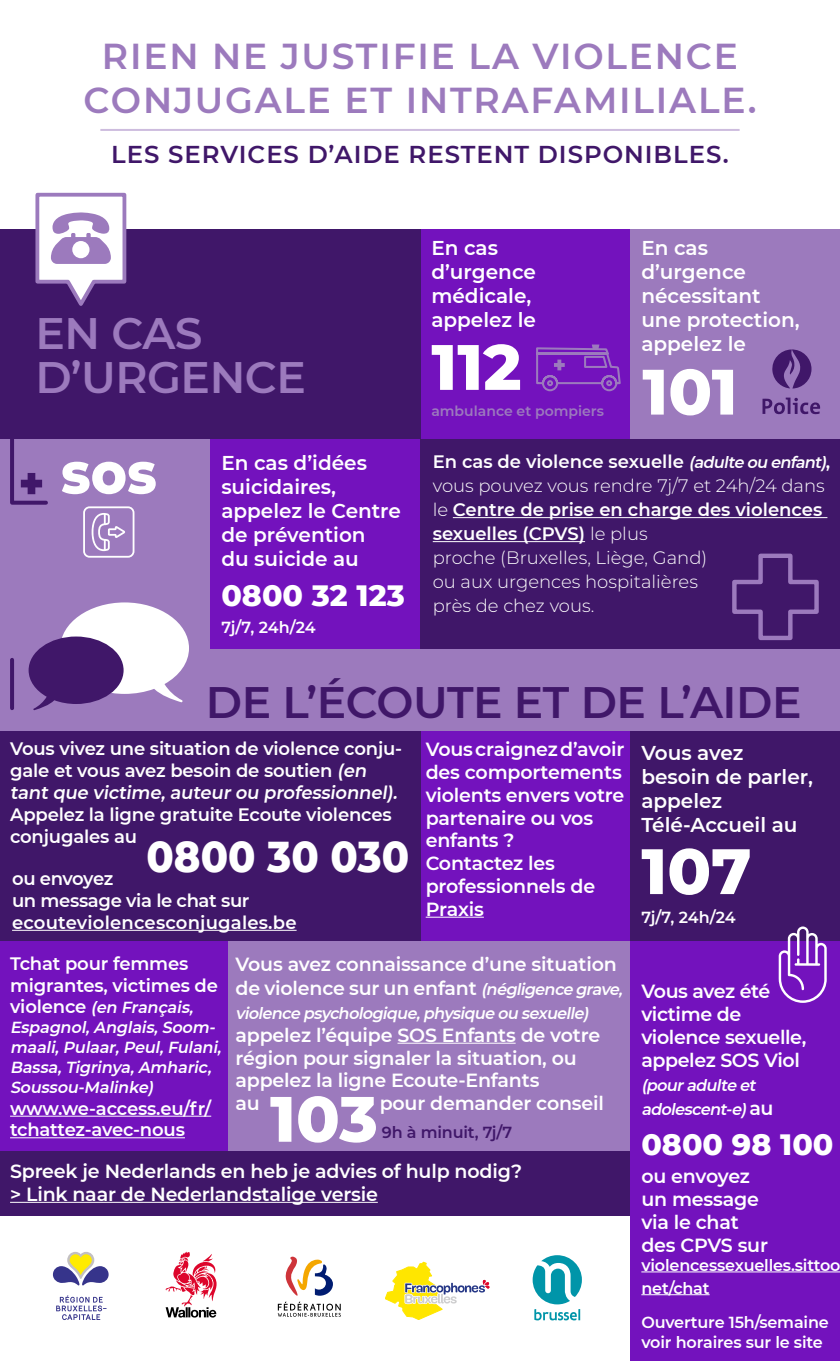
<style>
.page{position:relative;width:840px;height:1361px;background:#fff}
.page>*{position:absolute;margin:0;border:0;box-sizing:border-box;transform-origin:0 0}
.t1{font:800 64px "Montserrat";color:#fff}
.t2{font:800 58px "Montserrat";color:#fff;scale:.94 1}
.t3{font:600 44px "Montserrat";letter-spacing:-.01em;color:#401769}
.t4{font:600 44px/44px "Montserrat";letter-spacing:-.01em;color:#9c7abd}
.t5{font:800 44px "Montserrat";color:#fff;scale:.91 1}
.t6{font:600 36px/44px "Montserrat";letter-spacing:.05em;color:#9c7abd;text-align:center}
.t7{font:800 30px "Montserrat";color:#fff}
.t8{font:600 24.4px "Montserrat";letter-spacing:.04em;color:#401769}
.t9{font:600 20px/24px "Montserrat";color:#fff}
.t10{font:600 19px/22.8px "Montserrat";letter-spacing:-.01em;color:#fff}
.t11{font:600 18px/22px "Montserrat";letter-spacing:-.01em;color:#fff}
.t12{font:300 18px/24px "Montserrat";color:#fff}
.t13{font:600 18px "Montserrat";letter-spacing:-.03em;color:#fff}
.t14{font:italic 600 16px/20px "Montserrat";color:#fff}
.t15{font:600 16px/22.8px "Montserrat";letter-spacing:-.01em;color:#fff}
.t16{font:600 16px "Montserrat";letter-spacing:-.01em;color:#401769}
.t17{font:600 14px "Montserrat";color:#9c7abd}
.s1{font-weight:600}
.s2{font-weight:600;font-style:italic;font-size:16px}
.s3{font-style:normal;font-size:18px}
.s4{font-style:italic;font-size:16px}
.s5{font-style:normal;font-size:19px}
</style>
<div class="page">
<div style="left:0;top:336px;width:839px;height:843px;background:#9c7abd"></div>
<div style="left:210px;top:439px;width:210px;height:210px;background:#7312bd"></div>
<div style="left:629px;top:229px;width:210px;height:210px;background:#9c7abd"></div>
<div style="left:629px;top:731px;width:210px;height:210px;background:#401769"></div>
<div style="left:629px;top:941px;width:210px;height:210px;background:#7312bd"></div>
<div style="left:629px;top:1151px;width:210px;height:210px;background:#7312bd"></div>
<div style="left:420px;top:229px;width:209px;height:210px;background:#7312bd"></div>
<div style="left:420px;top:731px;width:209px;height:210px;background:#7312bd"></div>
<div style="left:0;top:941px;width:227px;height:210px;background:#7312bd"></div>
<div style="left:420px;top:439px;width:419px;height:210px;background:#401769"></div>
<svg style="left:385px;top:1262px;width:105px;height:57px"></svg>
<svg style="left:165px;top:1251px;width:51px;height:66px"></svg>
<hr style="left:425px;top:916px;width:58px;height:1px;background:#fff">
<hr style="left:641px;top:1271px;width:198px;height:1px;background:#fff">
<hr style="left:641px;top:1294px;width:68px;height:1px;background:#fff">
<hr style="left:10px;top:1115px;width:201px;height:1px;background:#fff">
<hr style="left:10px;top:1137px;width:175px;height:1px;background:#fff">
<hr style="left:397px;top:1042px;width:118px;height:1px;background:#fff">
<hr style="left:452px;top:517px;width:374px;height:1px;background:#fff">
<hr style="left:432px;top:541px;width:152px;height:1px;background:#fff">
<hr style="left:100px;top:129px;width:639px;height:2px;background:#9c7abd">
<svg style="left:536px;top:344px;width:85px;height:48px"></svg>
<svg style="left:772px;top:349px;width:39px;height:39px"></svg>
<svg style="left:762px;top:397px;width:57px;height:18px"></svg>
<svg style="left:732px;top:553px;width:87px;height:88px"></svg>
<svg style="left:29px;top:602px;width:160px;height:108px"></svg>
<div style="left:0;top:229px;width:420px;height:210px;background:#401769"></div>
<div style="left:0;top:731px;width:420px;height:210px;background:#401769"></div>
<svg style="left:35px;top:192px;width:92px;height:114px"></svg>
<svg style="left:10px;top:439px;width:38px;height:66px"></svg>
<hr style="left:12px;top:930px;width:284px;height:1px;background:#fff">
<hr style="left:10px;top:660px;width:4px;height:48px;background:#401769">
<div style="left:0;top:1151px;width:629px;height:64px;background:#401769"></div>
<svg style="left:83px;top:506px;width:51px;height:52px"></svg>
<svg style="left:778px;top:926px;width:48px;height:77px"></svg>
<svg style="left:285px;top:1256px;width:48px;height:39px"></svg>
<svg style="left:277px;top:1301px;width:63px;height:15px"></svg>
<hr style="left:10px;top:1202px;width:367px;height:1px;background:#fff">
<svg style="left:532px;top:1255px;width:49px;height:65px"></svg>
<svg style="left:52px;top:1252px;width:57px;height:68px"></svg>
<h3 class="t6" style="left:83px;top:32px;width:674px">RIEN NE JUSTIFIE LA VIOLENCE<br>CONJUGALE ET INTRAFAMILIALE.</h3>
<p class="t8" style="left:111px;top:137px;width:618px">LES SERVICES D’AIDE RESTENT DISPONIBLES.</p>
<h3 class="t4" style="left:35px;top:309px;width:272px">EN CAS<br>D’URGENCE</h3>
<h2 class="t2" style="left:61px;top:430px;width:104px">sos</h2>
<p class="t9" style="left:221px;top:450px;width:181px">En cas d’idées suicidaires, appelez le Centre de prévention<br>du suicide au</p>
<h3 class="t7" style="left:221px;top:573px;width:185px">0800 32 123</h3>
<p class="t15" style="left:221px;top:615px;width:96px">7j/7, 24h/24</p>
<p class="t9" style="left:431px;top:235px;width:106px">En cas d’urgence médicale, appelez le</p>
<h1 class="t1" style="left:431px;top:320px;width:92px">112</h1>
<p class="t17" style="left:431px;top:401px;width:174px">ambulance et pompiers</p>
<p class="t9" style="left:641px;top:235px;width:160px">En cas d’urgence nécessitant une protection, appelez le</p>
<h1 class="t1" style="left:642px;top:345px;width:97px">101</h1>
<p class="t12" style="left:432px;top:449px;width:398px"><span class="s1">En cas de violence sexuelle</span> <span class="s2">(adulte ou enfant)</span><span class="s1">, </span>vous pouvez vous rendre 7j/7 et 24h/24 dans le <span class="s1">Centre de prise en charge des violences sexuelles (CPVS)</span> le plus<br>proche (Bruxelles, Liège, Gand)<br>ou aux urgences hospitalières<br>près de chez vous.</p>
<h3 class="t3" style="left:206px;top:671px;width:597px">DE L’ÉCOUTE ET DE L’AIDE</h3>
<p class="t11" style="left:10px;top:737px;width:393px">Vous vivez une situation de violence conju&shy;gale et vous avez besoin de soutien (en tant que victime, auteur ou professionnel).<br>Appelez la ligne gratuite Ecoute violences conjugales au</p>
<p class="t13" style="left:12px;top:866px;width:103px">ou envoyez</p>
<h3 class="t5" style="left:146px;top:824px;width:290px">0800 30 030</h3>
<p class="t11" style="left:12px;top:889px;width:286px">un message via le chat sur ecouteviolencesconjugales.be</p>
<p class="t10" style="left:425px;top:737px;width:200px">Vous craignez d’avoir des comportements violents envers votre partenaire ou vos enfants ?<br>Contactez les professionnels de<br>Praxis</p>
<p class="t11" style="left:10px;top:952px;width:209px">Tchat pour femmes migrantes, victimes de</p>
<p class="t14" style="left:10px;top:997px;width:216px"><span class="s3">vi o l e n ce</span> (en Français,<br>Espagnol,Anglais,Soom&shy;maali,Pulaar,Peul,Fulani,<br>Bassa,Tigrinya,Amharic,<br>Soussou-Malinke)</p>
<p class="t11" style="left:10px;top:1097px;width:202px">www.we-access.eu/fr/ tchattez-avec-nous</p>
<p class="t10" style="left:235px;top:951px;width:392px;line-height:24px">Vous avez connaissance d’une situation de violence sur un enfant <span class="s4">(négligence grave,</span></p>
<p class="t14" style="left:235px;top:1002px;width:358px">violence psychologique,physique ou sexuelle)</p>
<p class="t10" style="left:235px;top:1023px;width:366px">appelez l’équipe SOS Enfants de votre région pour signaler la situation, ou appelez la ligne Ecoute-Enfants<br>au</p>
<p class="t10" style="left:379px;top:1091px;width:226px">pour demander conseil</p>
<h1 class="t1" style="left:270px;top:1072px;width:109px">103</h1>
<p class="t16" style="left:382px;top:1121px;width:132px">9h à minuit, 7j/7</p>
<p class="t10" style="left:10px;top:1159px;width:513px">Spreek je Nederlands en heb je advies of hulp nodig? &gt; Link naar de Nederlandstalige versie</p>
<p class="t9" style="left:641px;top:740px;width:173px">Vous avez besoin de parler, appelez<br>Télé-Accueil au</p>
<h1 class="t1" style="left:641px;top:824px;width:112px">107</h1>
<p class="t15" style="left:641px;top:905px;width:96px">7j/7, 24h/24</p>
<p class="t10" style="left:641px;top:979px;width:166px">Vous avez été victime de violence sexuelle, appelez SOS Viol</p>
<p class="t14" style="left:641px;top:1072px;width:134px;line-height:24px">(pouradulte et adolescent-e)<span class="s5">a u</span></p>
<h3 class="t7" style="left:641px;top:1122px;width:193px">0800 98 100</h3>
<p class="t10" style="left:641px;top:1164px;width:128px">ou envoyez un message via le chat des CPVS sur</p>
<p class="t15" style="left:641px;top:1253px;width:201px">violencessexuelles.sittoo net/chat</p>
<p class="t15" style="left:641px;top:1312px;width:189px;line-height:19.2px">Ouverture 15h/semaine voir horaires sur le site</p>
</div>
